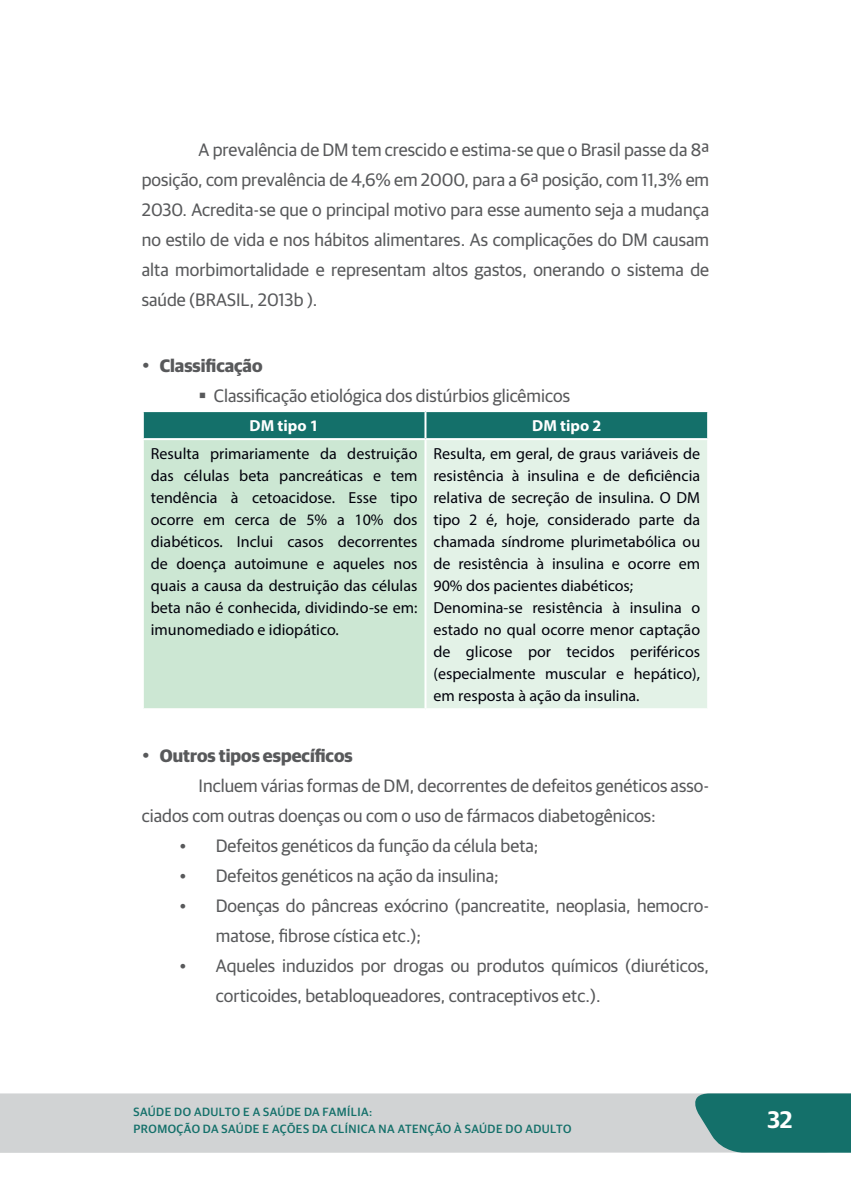
<style>
.page{position:relative;width:851px;height:1191px;background:#fff}
.page>*{position:absolute;margin:0;border:0;box-sizing:border-box;transform-origin:0 0}
.t1{font:600 24px "Guardian Sans";color:#fff}
.t2{font:18px/30px "Guardian Sans";color:#58595b}
.t3{font:700 18px "Guardian Sans";color:#58595b}
.t4{font:16px/22px "Myriad Pro";color:#00000a;text-align:justify}
.t5{font:700 16px "Myriad Pro";color:#fff}
.t6{font:500 12px/17.6px "Guardian Sans";letter-spacing:.04em;color:#14706a}
</style>
<div class="page">
<div style="left:0;top:1093px;width:685px;height:59px;background:#d1d3d4"></div>
<svg style="left:685px;top:1093px;width:165px;height:60px;background:#2f7e79"></svg>
<div style="left:144px;top:412px;width:563px;height:26px;background:#14706a"></div>
<div style="left:143px;top:439px;width:282px;height:270px;background:#cce7d3"></div>
<div style="left:425px;top:439px;width:283px;height:270px;background:#e3f2e7"></div>
<hr style="left:142px;top:438px;width:283px;height:2px;background:#fff">
<hr style="left:425px;top:438px;width:284px;height:2px;background:#fff">
<hr style="left:424px;top:412px;width:2px;height:26px;background:#fff">
<hr style="left:142px;top:440px;width:2px;height:268px;background:#fff">
<hr style="left:424px;top:440px;width:2px;height:268px;background:#fff">
<hr style="left:707px;top:440px;width:2px;height:268px;background:#fff">
<hr style="left:142px;top:708px;width:283px;height:2px;background:#fff">
<hr style="left:425px;top:708px;width:284px;height:2px;background:#fff">
<p class="t2" style="left:142px;top:133px;width:568px;text-align:justify;text-indent:57px">A prevalência de DM tem crescido e estima-se que o Brasil passe da 8ª posição, com prevalência de 4,6% em 2000, para a 6ª posição, com 11,3% em 2030. Acredita-se que o principal motivo para esse aumento seja a mudança no estilo de vida e nos hábitos alimentares. As complicações do DM causam alta morbimortalidade e representam altos gastos, onerando o sistema de saúde (BRASIL, 2013b ).</p>
<p class="t3" style="left:142px;top:352px;width:122px">• Classificação</p>
<p class="t2" style="left:198px;top:379px;width:373px">▪ Classificação etiológica dos distúrbios glicêmicos</p>
<p class="t5" style="left:249px;top:415px;width:71px">DM tipo 1</p>
<p class="t5" style="left:532px;top:415px;width:71px">DM tipo 2</p>
<p class="t4" style="left:151px;top:442px;width:268px">Resulta primariamente da destruição das células beta pancreáticas e tem tendência à cetoacidose. Esse tipo ocorre em cerca de 5% a 10% dos diabéticos. Inclui casos decorrentes de doença autoimune e aqueles nos quais a causa da destruição das células beta não é conhecida, dividindo-se em: imunomediado e idiopático.</p>
<p class="t4" style="left:433px;top:442px;width:268px;text-align:left">Resulta, em geral, de graus variáveis de resistência à insulina e de deficiência relativa de secreção de insulina. O DM tipo 2 é, hoje, considerado parte da chamada síndrome plurimetabólica ou de resistência à insulina e ocorre em 90% dos pacientes diabéticos; Denomina-se resistência à insulina o estado no qual ocorre menor captação de glicose por tecidos periféricos (especialmente muscular e hepático), em resposta à ação da insulina.</p>
<p class="t3" style="left:142px;top:742px;width:212px">• Outros tipos específicos</p>
<p class="t2" style="left:198px;top:769px;width:512px">Incluem várias formas de DM, decorrentes de defeitos genéticos asso-</p>
<p class="t2" style="left:142px;top:799px;width:515px">ciados com outras doenças ou com o uso de fármacos diabetogênicos:</p>
<p class="t2" style="left:180px;top:829px;width:360px">• Defeitos genéticos da função da célula beta;</p>
<p class="t2" style="left:180px;top:859px;width:320px">• Defeitos genéticos na ação da insulina;</p>
<p class="t2" style="left:216px;top:889px;width:494px;text-indent:-36px">• Doenças do pâncreas exócrino (pancreatite, neoplasia, hemocro&shy;matose, fibrose cística etc.);</p>
<p class="t2" style="left:216px;top:949px;width:494px;text-indent:-36px">• Aqueles induzidos por drogas ou produtos químicos (diuréticos, corticoides, betabloqueadores, contraceptivos etc.).</p>
<p class="t6" style="left:133px;top:1101px;width:439px">SAÚDE DO ADULTO E A SAÚDE DA FAMÍLIA:<br>PROMOÇÃO DA SAÚDE E AÇÕES DA CLÍNICA NA ATENÇÃO À SAÚDE DO ADULTO</p>
<h1 class="t1" style="left:767px;top:1101px;width:27px">32</h1>
</div>
